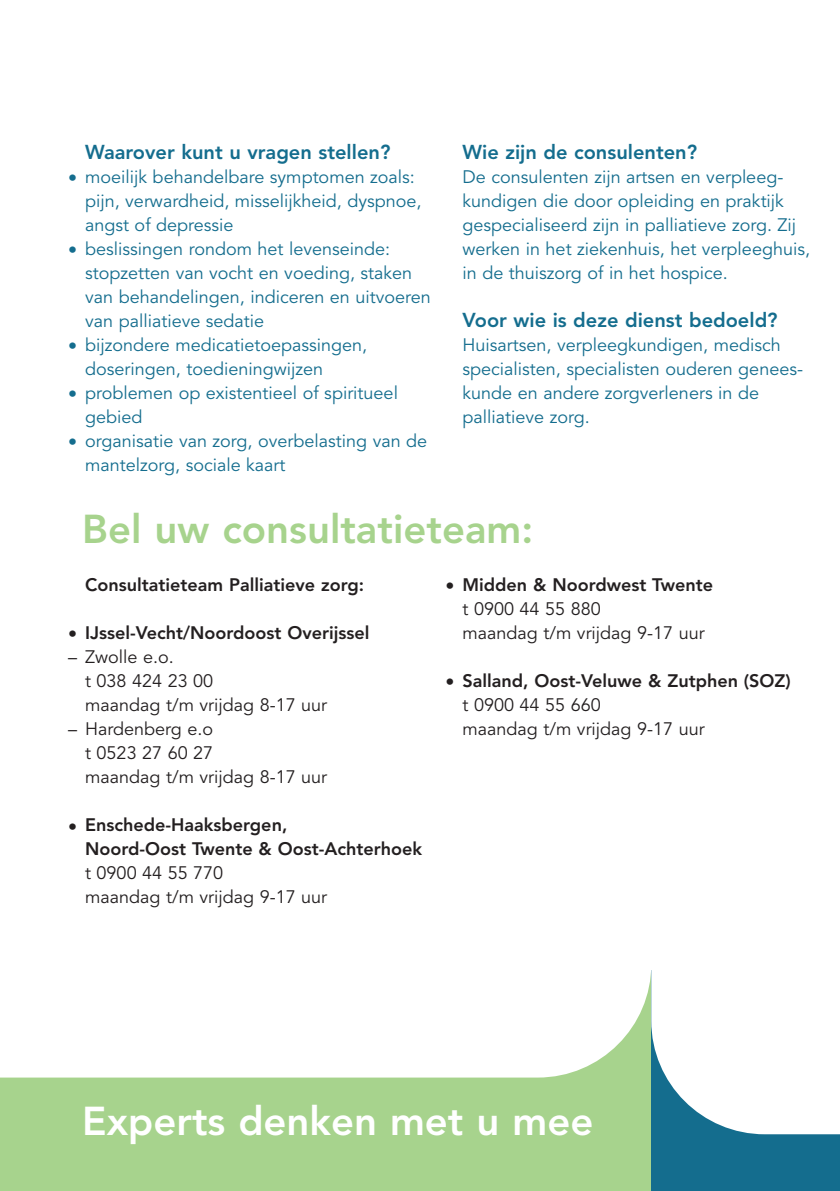
<style>
.page{position:relative;width:840px;height:1191px;background:#fff}
.page>*{position:absolute;margin:0;border:0;box-sizing:border-box;transform-origin:0 0}
.t1{font:800 40px "Avenir";color:#a7d38d}
.t2{font:800 40px "Avenir";color:#fff}
.t3{font:800 20px "Avenir";color:#146d8e}
.t4{font:18px/24px "Avenir";color:#146d8e}
.t5{font:18px/24px "Avenir";color:#231f20}
.t6{font:800 18px/24px "Avenir";color:#231f20}
</style>
<div class="page">
<div style="left:0;top:907px;width:651px;height:284px;background:#a7d38d"></div>
<div style="left:651px;top:964px;width:188px;height:227px;background:#146d8e"></div>
<svg style="left:651px;top:964px;width:188px;height:170px;background:#e9f1f4"></svg>
<div style="left:0;top:907px;width:651px;height:170px;background:#fff"></div>
<div style="left:635px;top:879px;width:96px;height:90px;background:#fff"></div>
<p class="t3" style="left:85px;top:144px;width:306px">Waarover kunt u vragen stellen?</p>
<p class="t4" style="left:85px;top:167px;width:338px;text-indent:-17px">• moeilijk behandelbare symptomen zoals: pijn, verwardheid, misselijkheid, dyspnoe, angst of depressie</p>
<p class="t4" style="left:85px;top:239px;width:347px;text-indent:-17px">• beslissingen rondom het levenseinde: stopzetten van vocht en voeding, staken van behandelingen, indiceren en uitvoeren van palliatieve sedatie</p>
<p class="t4" style="left:85px;top:335px;width:283px;text-indent:-17px">• bijzondere medicatietoepassingen, doseringen, toedieningwijzen</p>
<p class="t4" style="left:85px;top:383px;width:314px;text-indent:-17px">• problemen op existentieel of spiritueel gebied</p>
<p class="t4" style="left:85px;top:431px;width:343px;text-indent:-17px">• organisatie van zorg, overbelasting van de mantelzorg, sociale kaart</p>
<p class="t3" style="left:462px;top:144px;width:236px">Wie zijn de consulenten?</p>
<p class="t4" style="left:462px;top:167px;width:349px">De consulenten zijn artsen en verpleeg - kundigen die door opleiding en praktijk gespecialiseerd zijn in palliatieve zorg. Zij werken in het ziekenhuis, het verpleeg huis, in de thuiszorg of in het hospice.</p>
<p class="t3" style="left:462px;top:312px;width:316px">Voor wie is deze dienst bedoeld?</p>
<p class="t4" style="left:462px;top:335px;width:342px">Huisartsen, verpleegkundigen, medisch specialisten, specialisten ouderen genees - kunde en andere zorgverleners in de palliatieve zorg.</p>
<h1 class="t1" style="left:82px;top:513px;width:452px">Bel uw consultatieteam:</h1>
<p class="t6" style="left:85px;top:574px;width:280px">Consultatieteam Palliatieve zorg:</p>
<p class="t6" style="left:68px;top:622px;width:303px">• IJssel-Vecht/Noordoost Overijssel</p>
<p class="t5" style="left:85px;top:647px;width:243px;text-indent:-17px">– Zwolle e.o.<br>t 038 424 23 00<br>maandag t/m vrijdag 8-17 uur</p>
<p class="t5" style="left:85px;top:719px;width:243px;text-indent:-17px">– Hardenberg e.o<br>t 0523 27 60 27<br>maandag t/m vrijdag 8-17 uur</p>
<p class="t6" style="left:85px;top:814px;width:338px;text-indent:-17px">• Enschede-Haaksbergen,<br>Noord-Oost Twente &amp; Oost-Achterhoek</p>
<p class="t5" style="left:85px;top:863px;width:243px">t 0900 44 55 770<br>maandag t/m vrijdag 9-17 uur</p>
<p class="t6" style="left:445px;top:574px;width:269px">• Midden &amp; Noordwest Twente</p>
<p class="t5" style="left:462px;top:599px;width:243px">t 0900 44 55 880<br>maandag t/m vrijdag 9-17 uur</p>
<p class="t6" style="left:445px;top:670px;width:347px">• Salland, Oost-Veluwe &amp; Zutphen (SOZ)</p>
<p class="t5" style="left:462px;top:695px;width:243px">t 0900 44 55 660<br>maandag t/m vrijdag 9-17 uur</p>
<h1 class="t2" style="left:82px;top:1104px;width:512px">Experts denken met u mee</h1>
</div>
